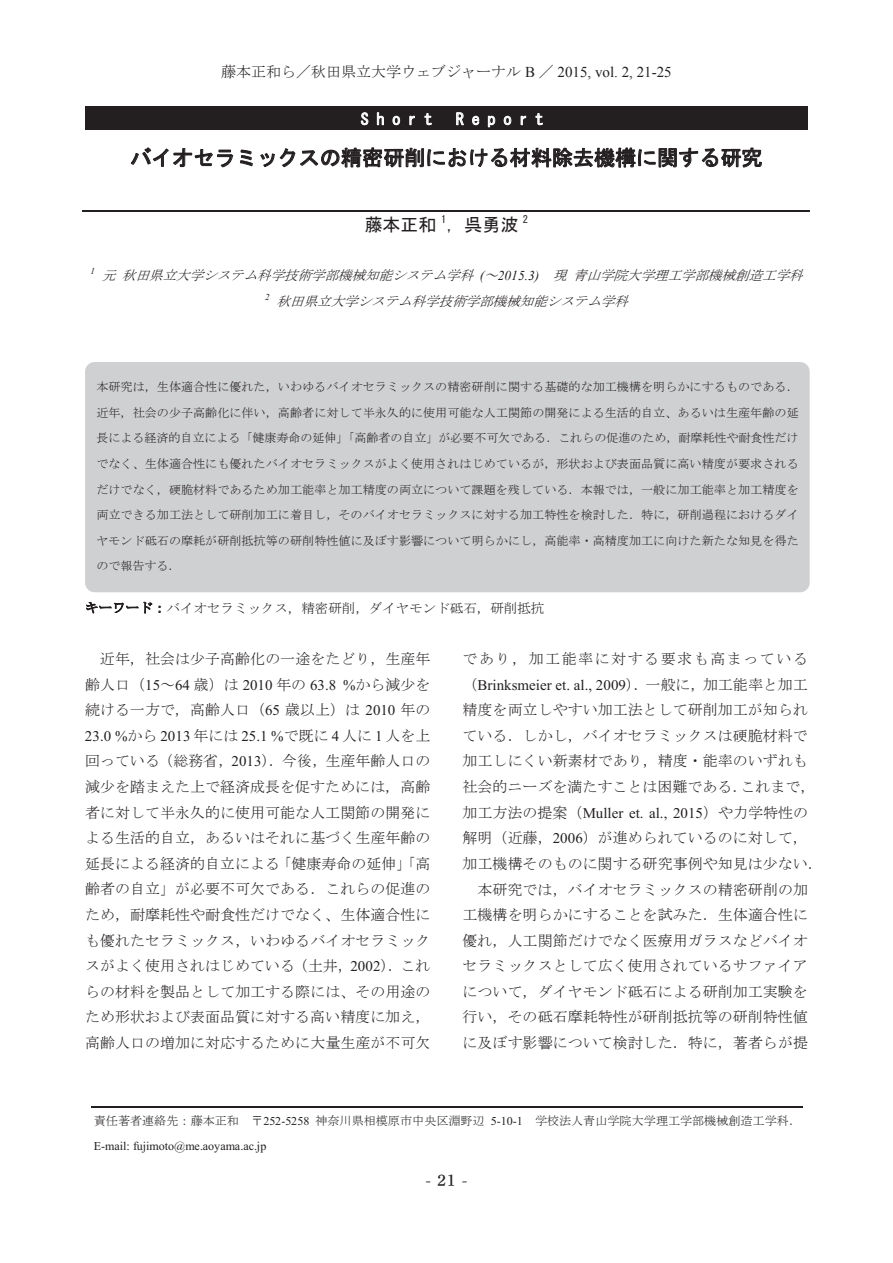
<style>
.page{position:relative;width:893px;height:1263px;background:#fff}
.page>*{position:absolute;margin:0;border:0;box-sizing:border-box;transform-origin:0 0}
.t1{font:21px "MS Gothic";letter-spacing:-.01em;color:#231f20}
.t2{font:18px "MS Gothic";color:#231f20}
.ノーマル{font:16.95px "DFHS Mincho Std W5";color:#231f20}
.t3{font:15.9px "MS Gothic";letter-spacing:.5em;color:#fff}
.t4{font:15px/25.5px "MS Mincho";color:#231f20;text-align:justify}
.t5{font:15px "Times New Roman 90 ms RFSJ H";color:#231f20}
.t6{font:15px "MS Mincho";letter-spacing:.11em;color:#231f20}
.t7{font:italic 13.5px/25.5px "MS Mincho";color:#231f20;text-align:center}
.t8{font:13.5px "MS Mincho";color:#231f20}
.t9{font:12px/25.5px "MS Mincho";color:#231f20;text-align:justify}
.s1{font-family:"Times New Roman"}
.s2{font-family:"Arial 90 ms RKSJ H"}
.s3{font-family:"Times New Roman 90 ms RFSJ H";font-size:13.5px}
.s4{font-family:"Times New Roman 90 ms RFSJ H"}
.s5{font-family:"MS Mincho"}
</style>
<div class="page">
<div style="left:85px;top:106px;width:723px;height:23px;background:#231f20"></div>
<svg style="left:361px;top:112px;width:7px;height:13px"></svg>
<svg style="left:377px;top:112px;width:7px;height:13px"></svg>
<svg style="left:393px;top:116px;width:7px;height:9px"></svg>
<svg style="left:410px;top:116px;width:5px;height:9px"></svg>
<svg style="left:425px;top:113px;width:7px;height:12px"></svg>
<svg style="left:456px;top:112px;width:8px;height:13px"></svg>
<svg style="left:472px;top:116px;width:7px;height:9px"></svg>
<svg style="left:488px;top:116px;width:7px;height:11px"></svg>
<svg style="left:504px;top:116px;width:7px;height:9px"></svg>
<svg style="left:521px;top:116px;width:5px;height:9px"></svg>
<svg style="left:536px;top:113px;width:7px;height:12px"></svg>
<svg style="left:131px;top:147px;width:102px;height:20px"></svg>
<svg style="left:240px;top:150px;width:13px;height:16px"></svg>
<svg style="left:260px;top:147px;width:502px;height:21px"></svg>
<hr style="left:83px;top:210px;width:727px;height:1px;background:#231f20">
<svg style="left:86px;top:602px;width:66px;height:12px"></svg>
<svg style="left:158px;top:606px;width:3px;height:7px"></svg>
<div style="left:85px;top:362px;width:725px;height:230px;background:#cfd0d2;border-radius:10px"></div>
<hr style="left:92px;top:1107px;width:711px;height:1px;background:#231f20">
<p class="t4" style="left:221px;top:59px;width:452px">藤本正和ら／秋田県立大学ウェブジャーナル <span class="s1">B</span> ／ <span class="s1">2015, vol. 2, 21-25</span></p>
<p class="t4" style="left:246px;top:61px;width:401px">藤本正和ら<span class="s2">/</span>秋田県立大学ウェブジャーナル <span class="s2">B/</span><span class="s3">2015, vol. 2, 1-5.</span></p>
<p class="t3" style="left:361px;top:111px;width:73px">Short</p>
<p class="t3" style="left:456px;top:111px;width:89px">Report</p>
<p class="t1" style="left:130px;top:147px;width:634px">バイオセラミックスの精密研削における材料除去機構に関する研究</p>
<p class="t2" style="left:365px;top:215px;width:165px">藤本正和 <sup>1</sup>，呉勇波 <sup>2</sup></p>
<p class="t7" style="left:90px;top:262px;width:718px"><sup>1</sup> 元秋田県立大学システム科学技術学部機械知能システム学科 <span class="s1">(</span> ～<span class="s1">2 0 1 5 . 3 )</span> 現青山学院大学理工学部機械創造工学科<br><sup>2</sup> 秋田県立大学システム科学技術学部機械知能システム学科</p>
<p class="t9" style="left:96px;top:374px;width:704px">本研究は，生体適合性に優れた，いわゆるバイオセラミックスの精密研削に関する基礎的な加工機構を明らかにするものである．近年，社会の少子高齢化に伴い，高齢者に対して半永久的に使用可能な人工関節の開発による生活的自立、あるいは生産年齢の延長による経済的自立による「健康寿命の延伸」「高齢者の自立」が必要不可欠である．これらの促進のため，耐摩耗性や耐食性だけでなく、生体適合性にも優れたバイオセラミックスがよく使用されはじめているが，形状および表面品質に高い精度が要求されるだけでなく，硬脆材料であるため加工能率と加工精度の両立について課題を残している．本報では，一般に加工能率と加工精度を両立できる加工法として研削加工に着目し，そのバイオセラミックスに対する加工特性を検討した．特に，研削過程におけるダイヤモンド砥石の摩耗が研削抵抗等の研削特性値に及ぼす影響について明らかにし，高能率・高精度加工に向けた新たな知見を得たので報告する．</p>
<p class="t8" style="left:85px;top:601px;width:461px">キーワード：バイオセラミックス，精密研削，ダイヤモンド砥石，研削抵抗</p>
<p class="t4" style="left:85px;top:646px;width:347px;text-indent:15px">近年，社会は少子高齢化の一途をたどり，生産年齢人口（<span class="s4">15</span>～<span class="s4">64</span> 歳）は <span class="s4">2010</span> 年の <span class="s4">63.8 %</span>から減少を続ける一方で，高齢人口（<span class="s4">65</span> 歳以上）は <span class="s4">2010</span> 年の<span class="s4">23.0 %</span>から <span class="s4">2013</span> 年には <span class="s4">25.1 %</span>で既に <span class="s4">4</span> 人に <span class="s4">1</span> 人を上回っている（総務省，<span class="s4">2013</span>）．今後，生産年齢人口の減少を踏まえた上で経済成長を促すためには，高齢者に対して半永久的に使用可能な人工関節の開発による生活的自立，あるいはそれに基づく生産年齢の延長による経済的自立による「健康寿命の延伸」「高齢者の自立」が必要不可欠である．これらの促進のため，耐摩耗性や耐食性だけでなく、生体適合性にも優れたセラミックス，いわゆるバイオセラミックスがよく使用されはじめている（土井，<span class="s4">2002</span>）．これらの材料を製品として加工する際には、その用途のため形状および表面品質に対する高い精度に加え，高齢人口の増加に対応するために大量生産が不可欠</p>
<p class="t6" style="left:462px;top:651px;width:347px">であり，加工能率に対する要求も高まっている</p>
<p class="t5" style="left:462px;top:676px;width:347px"><span class="s5">（</span>Brinksmeier et. al., 2009<span class="s5">）．一般に，加工能率と加工</span></p>
<p class="t4" style="left:462px;top:697px;width:347px">精度を両立しやすい加工法として研削加工が知られ</p>
<p class="t4" style="left:462px;top:723px;width:347px">ている．しかし，バイオセラミックスは硬脆材料で</p>
<p class="t4" style="left:462px;top:748px;width:347px">加工しにくい新素材であり，精度・能率のいずれも</p>
<p class="t4" style="left:462px;top:774px;width:354px">社会的ニーズを満たすことは困難である．これまで，</p>
<p class="t5" style="left:462px;top:804px;width:347px"><span class="s5">加工方法の提案（</span>Muller et. al., 2015<span class="s5">）や力学特性の</span></p>
<p class="t4" style="left:462px;top:825px;width:347px">解明（近藤，<span class="s4">2006</span>）が進められているのに対して，</p>
<p class="t4" style="left:462px;top:851px;width:362px">加工機構そのものに関する研究事例や知見は少ない．</p>
<p class="t4" style="left:477px;top:876px;width:332px">本研究では，バイオセラミックスの精密研削の加</p>
<p class="t4" style="left:462px;top:902px;width:347px">工機構を明らかにすることを試みた．生体適合性に</p>
<p class="t4" style="left:462px;top:927px;width:347px">優れ，人工関節だけでなく医療用ガラスなどバイオ</p>
<p class="t4" style="left:462px;top:953px;width:347px">セラミックスとして広く使用されているサファイア</p>
<p class="t4" style="left:462px;top:978px;width:347px">について，ダイヤモンド砥石による研削加工実験を</p>
<p class="t4" style="left:462px;top:1004px;width:347px">行い，その砥石摩耗特性が研削抵抗等の研削特性値</p>
<p class="t4" style="left:462px;top:1030px;width:347px">に及ぼす影響について検討した．特に，著者らが提</p>
<p class="t9" style="left:94px;top:1108px;width:709px">責任著者連絡先：藤本正和 〒<span class="s4">252-5258</span> 神奈川県相模原市中央区淵野辺 <span class="s4">5-10-1</span> 学校法人青山学院大学理工学部機械創造工学科．<br><span class="s4">E-mail: fujimoto@me.aoyama.ac.jp</span></p>
<p class="ノーマル" style="left:425px;top:1170px;width:44px">- 21 -</p>
</div>
